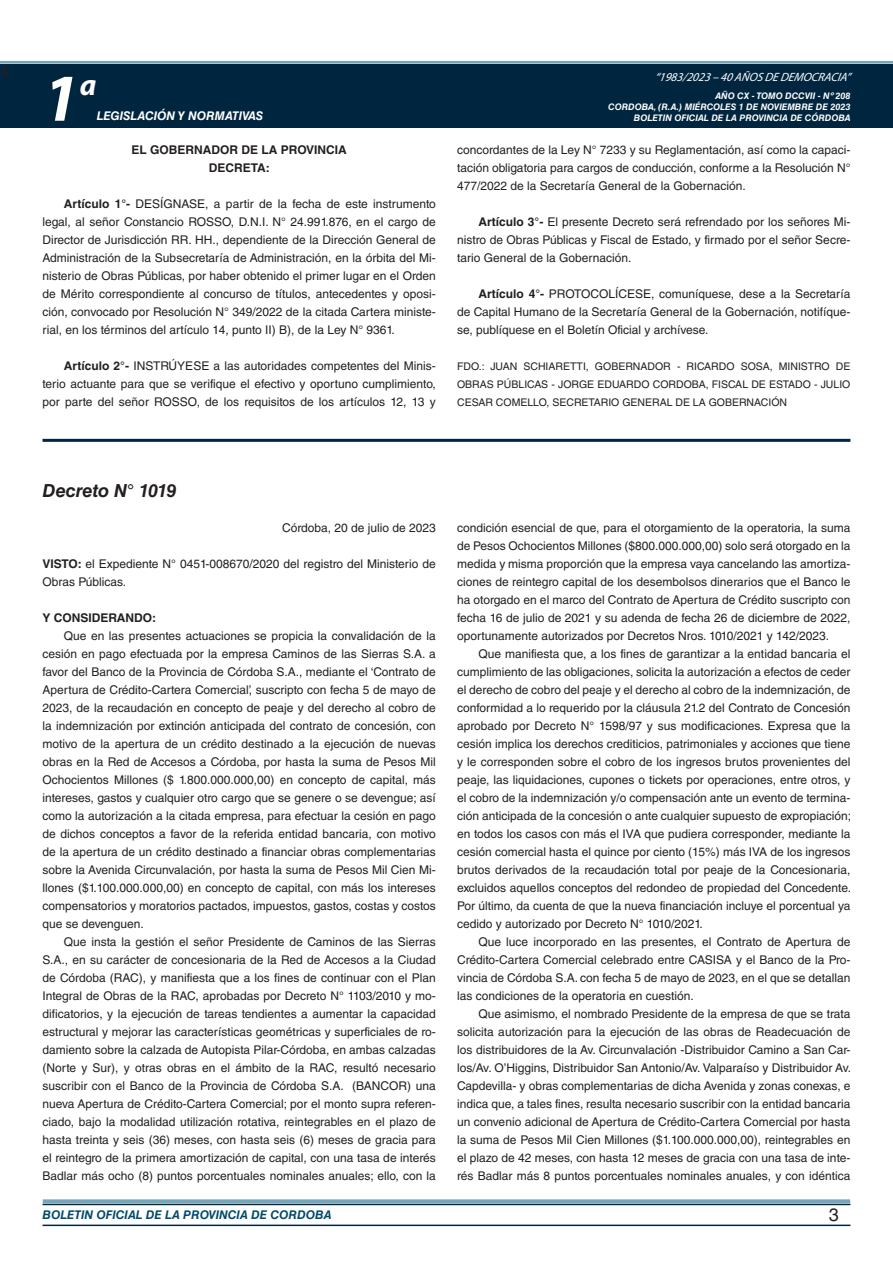
<style>
.page{position:relative;width:893px;height:1263px;background:#fff}
.page>*{position:absolute;margin:0;border:0;box-sizing:border-box;transform-origin:0 0}
.t1{font:italic 700 67.5px "Myriad Pro";color:#fff}
.t2{font:italic 700 30px "Myriad Pro";color:#fff}
.NOMBRE_DE_MINISTERIO{font:italic 700 18px "Helvetica LT Std";letter-spacing:-.02em;color:#231f20}
.t3{font:18px "Minion Pro";color:#231f20}
.t4{font:18px "Helvetica LT Std";color:#231f20}
.TEXTO_BASE{font:12px/18px "Helvetica LT Std";color:#231f20;text-align:justify}
.t5{font:italic 700 12px "Helvetica LT Std";color:#004b6c}
.RESUELVE{font:700 12px "Helvetica LT Std";color:#231f20}
.t6{font:italic 12px "Myriad Pro";color:#fff}
.FECHA{font:12px "Helvetica LT Std";color:#231f20}
.t7{font:italic 700 12px "Helvetica LT Std";color:#fff}
.TEXTO_BASE-2{font:700 12px "Helvetica LT Std";color:#231f20}
.FIRMA{font:10.5px/18px "Helvetica LT Std";color:#231f20;text-align:justify}
.t8{font:italic 700 9px/10.8px "Helvetica LT Std";color:#fff;text-align:right}
.s1{font-weight:700}
</style>
<div class="page">
<div style="left:0;top:61px;width:893px;height:6px;background:#fff;opacity:.75"></div>
<div style="left:0;top:64px;width:893px;height:64px;background:#00263f"></div>
<hr style="left:43px;top:1224px;width:807px;height:2px;background:#00263f">
<div style="left:42px;top:1198px;width:809px;height:8px;background:#fff;opacity:.75"></div>
<hr style="left:43px;top:439px;width:807px;height:3px;background:#00263f">
<h3 class="t3" style="left:0;top:59px;width:10px">4</h3>
<h1 class="t1" style="left:43px;top:54px;width:38px">1</h1>
<h2 class="t2" style="left:80px;top:66px;width:18px">a</h2>
<p class="t7" style="left:97px;top:109px;width:168px">LEGISLACIÓN Y NORMATIVAS</p>
<p class="RESUELVE" style="left:132px;top:142px;width:217px">EL GOBERNADOR DE LA PROVINCIA</p>
<p class="RESUELVE" style="left:209px;top:160px;width:62px">DECRETA:</p>
<p class="TEXTO_BASE" style="left:43px;top:195px;width:395px;text-indent:21px"><span class="s1">Artículo 1°-</span> DESÍGNASE, a partir de la fecha de este instrumento legal, al señor Constancio ROSSO, D.N.I. N° 24.991.876, en el cargo de Director de Jurisdicción RR. HH., dependiente de la Dirección General de Administración de la Subsecretaría de Administración, en la órbita del Mi&shy;nisterio de Obras Públicas, por haber obtenido el primer lugar en el Orden de Mérito correspondiente al concurso de títulos, antecedentes y oposi&shy;ción, convocado por Resolución N° 349/2022 de la citada Cartera ministe&shy;rial, en los términos del artículo 14, punto II) B), de la Ley N° 9361.</p>
<p class="TEXTO_BASE" style="left:43px;top:357px;width:395px;text-indent:21px"><span class="s1">Artículo 2°-</span> INSTRÚYESE a las autoridades competentes del Minis&shy;terio actuante para que se verifique el efectivo y oportuno cumplimiento, por parte del señor ROSSO, de los requisitos de los artículos 12, 13 y</p>
<p class="t6" style="left:655px;top:70px;width:197px">“ 1983/2023 – 40 AÑOS DE DEMOCRACIA”</p>
<p class="t8" style="left:608px;top:91px;width:244px">AÑO CX - TOMO DCCVII - Nº 208<br>CORDOBA, (R.A.) MIÉRCOLES 1 DE NOVIEMBRE DE 2023<br>BOLETIN OFICIAL DE LA PROVINCIA DE CÓRDOBA</p>
<p class="TEXTO_BASE" style="left:457px;top:141px;width:395px">concordantes de la Ley N° 7233 y su Reglamentación, así como la capaci&shy;tación obligatoria para cargos de conducción, conforme a la Resolución N° 477/2022 de la Secretaría General de la Gobernación.</p>
<p class="TEXTO_BASE" style="left:457px;top:213px;width:395px;text-indent:21px"><span class="s1">Artículo 3°-</span> El presente Decreto será refrendado por los señores Mi&shy;nistro de Obras Públicas y Fiscal de Estado, y firmado por el señor Secre&shy;tario General de la Gobernación.</p>
<p class="TEXTO_BASE" style="left:457px;top:285px;width:395px;text-indent:21px"><span class="s1">Artículo 4°-</span> PROTOCOLÍCESE, comuníquese, dese a la Secretaría de Capital Humano de la Secretaría General de la Gobernación, notifíque&shy;se, publíquese en el Boletín Oficial y archívese.</p>
<p class="FIRMA" style="left:457px;top:357px;width:395px">FDO.: JUAN SCHIARETTI, GOBERNADOR - RICARDO SOSA, MINISTRO DE OBRAS PÚBLICAS - JORGE EDUARDO CORDOBA, FISCAL DE ESTADO - JULIO CESAR COMELLO, SECRETARIO GENERAL DE LA GOBERNACIÓN</p>
<p class="NOMBRE_DE_MINISTERIO" style="left:43px;top:480px;width:135px">Decreto N° 1019</p>
<p class="FECHA" style="left:282px;top:521px;width:155px">Córdoba, 20 de julio de 2023</p>
<p class="TEXTO_BASE" style="left:43px;top:555px;width:395px"><span class="s1">VISTO:</span> el Expediente N° 0451-008670/2020 del registro del Ministerio de<br>Obras Públicas.</p>
<p class="TEXTO_BASE-2" style="left:43px;top:610px;width:115px">Y CONSIDERANDO:</p>
<p class="TEXTO_BASE" style="left:43px;top:627px;width:395px;text-indent:21px">Que en las presentes actuaciones se propicia la convalidación de la cesión en pago efectuada por la empresa Caminos de las Sierras S.A. a favor del Banco de la Provincia de Córdoba S.A., mediante el ‘Contrato de Apertura de Crédito-Cartera Comercial’, suscripto con fecha 5 de mayo de 2023, de la recaudación en concepto de peaje y del derecho al cobro de la indemnización por extinción anticipada del contrato de concesión, con motivo de la apertura de un crédito destinado a la ejecución de nuevas obras en la Red de Accesos a Córdoba, por hasta la suma de Pesos Mil Ochocientos Millones ($ 1.800.000.000,00) en concepto de capital, más intereses, gastos y cualquier otro cargo que se genere o se devengue; así como la autorización a la citada empresa, para efectuar la cesión en pago de dichos conceptos a favor de la referida entidad bancaria, con motivo de la apertura de un crédito destinado a financiar obras complementarias sobre la Avenida Circunvalación, por hasta la suma de Pesos Mil Cien Mi&shy;llones ($1.100.000.000,00) en concepto de capital, con más los intereses compensatorios y moratorios pactados, impuestos, gastos, costas y costos que se devenguen.</p>
<p class="TEXTO_BASE" style="left:43px;top:933px;width:395px;text-indent:21px">Que insta la gestión el señor Presidente de Caminos de las Sierras S.A., en su carácter de concesionaria de la Red de Accesos a la Ciudad de Córdoba (RAC), y manifiesta que a los fines de continuar con el Plan Integral de Obras de la RAC, aprobadas por Decreto N° 1103/2010 y mo&shy;dificatorios, y la ejecución de tareas tendientes a aumentar la capacidad estructural y mejorar las características geométricas y superficiales de ro&shy;damiento sobre la calzada de Autopista Pilar-Córdoba, en ambas calzadas (Norte y Sur), y otras obras en el ámbito de la RAC, resultó necesario suscribir con el Banco de la Provincia de Córdoba S.A. (BANCOR) una nueva Apertura de Crédito-Cartera Comercial; por el monto supra referen&shy;ciado, bajo la modalidad utilización rotativa, reintegrables en el plazo de hasta treinta y seis (36) meses, con hasta seis (6) meses de gracia para el reintegro de la primera amortización de capital, con una tasa de interés Badlar más ocho (8) puntos porcentuales nominales anuales; ello, con la</p>
<p class="TEXTO_BASE" style="left:457px;top:519px;width:395px">condición esencial de que, para el otorgamiento de la operatoria, la suma de Pesos Ochocientos Millones ($800.000.000,00) solo será otorgado en la medida y misma proporción que la empresa vaya cancelando las amortiza&shy;ciones de reintegro capital de los desembolsos dinerarios que el Banco le ha otorgado en el marco del Contrato de Apertura de Crédito suscripto con fecha 16 de julio de 2021 y su adenda de fecha 26 de diciembre de 2022, oportunamente autorizados por Decretos Nros. 1010/2021 y 142/2023.</p>
<p class="TEXTO_BASE" style="left:457px;top:645px;width:396px;text-indent:21px">Que manifiesta que, a los fines de garantizar a la entidad bancaria el cumplimiento de las obligaciones, solicita la autorización a efectos de ceder el derecho de cobro del peaje y el derecho al cobro de la indemnización, de conformidad a lo requerido por la cláusula 21.2 del Contrato de Concesión aprobado por Decreto N° 1598/97 y sus modificaciones. Expresa que la cesión implica los derechos crediticios, patrimoniales y acciones que tiene y le corresponden sobre el cobro de los ingresos brutos provenientes del peaje, las liquidaciones, cupones o tickets por operaciones, entre otros, y el cobro de la indemnización y/o compensación ante un evento de termina&shy;ción anticipada de la concesión o ante cualquier supuesto de expropiación; en todos los casos con más el IVA que pudiera corresponder, mediante la cesión comercial hasta el quince por ciento (15%) más IVA de los ingresos brutos derivados de la recaudación total por peaje de la Concesionaria, excluidos aquellos conceptos del redondeo de propiedad del Concedente.<br>Por último, da cuenta de que la nueva financiación incluye el porcentual ya cedido y autorizado por Decreto N° 1010/2021.</p>
<p class="TEXTO_BASE" style="left:457px;top:933px;width:395px;text-indent:21px">Que luce incorporado en las presentes, el Contrato de Apertura de Crédito-Cartera Comercial celebrado entre CASISA y el Banco de la Pro&shy;vincia de Córdoba S.A. con fecha 5 de mayo de 2023, en el que se detallan las condiciones de la operatoria en cuestión.</p>
<p class="TEXTO_BASE" style="left:457px;top:1005px;width:396px;text-indent:21px">Que asimismo, el nombrado Presidente de la empresa de que se trata solicita autorización para la ejecución de las obras de Readecuación de los distribuidores de la Av. Circunvalación -Distribuidor Camino a San Car&shy;los/Av. O’Higgins, Distribuidor San Antonio/Av. Valparaíso y Distribuidor Av.<br>Capdevilla- y obras complementarias de dicha Avenida y zonas conexas, e indica que, a tales fines, resulta necesario suscribir con la entidad bancaria un convenio adicional de Apertura de Crédito-Cartera Comercial por hasta la suma de Pesos Mil Cien Millones ($1.100.000.000,00), reintegrables en el plazo de 42 meses, con hasta 12 meses de gracia con una tasa de inte&shy;rés Badlar más 8 puntos porcentuales nominales anuales, y con idéntica</p>
<p class="t5" style="left:43px;top:1208px;width:290px">BOLETIN OFICIAL DE LA PROVINCIA DE CORDOBA</p>
<h3 class="t4" style="left:829px;top:1204px;width:12px">3</h3>
</div>
